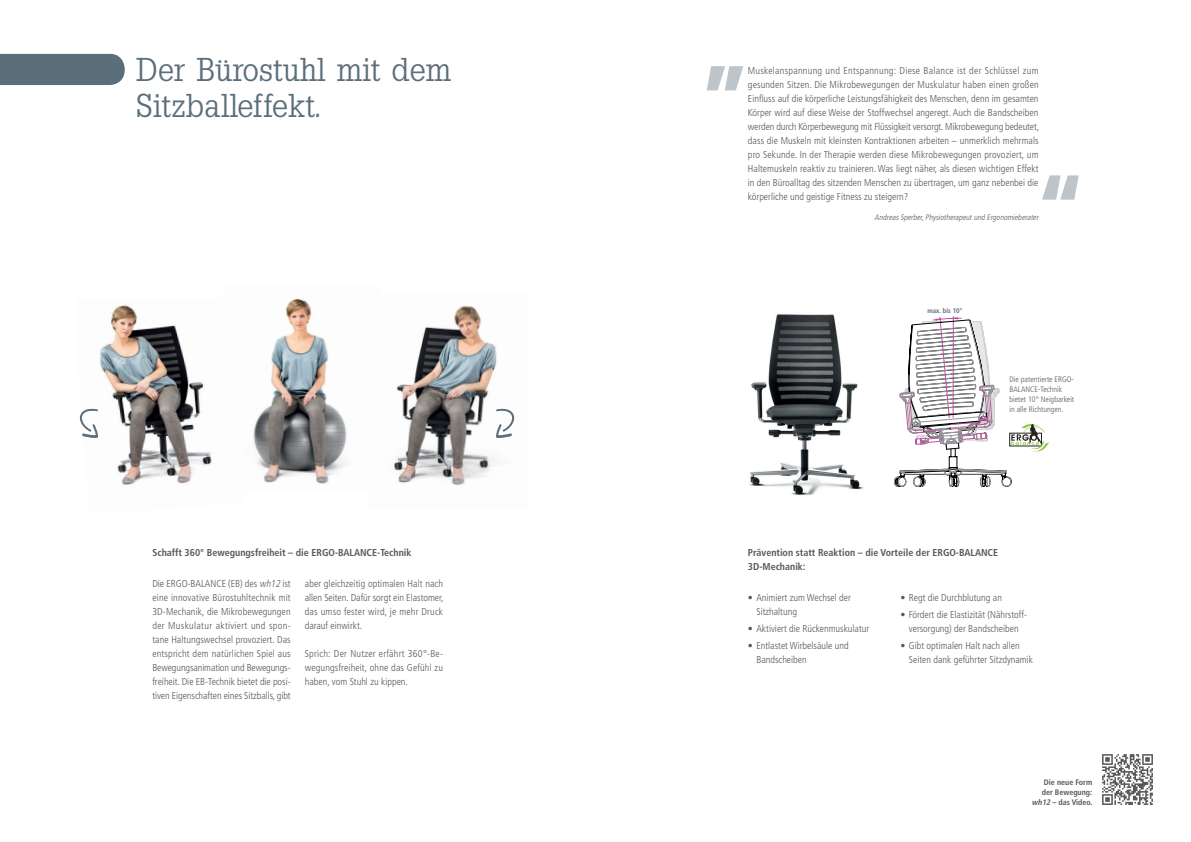
<style>
.page{position:relative;width:1191px;height:842px;background:#fff}
.page>*{position:absolute;margin:0;border:0;box-sizing:border-box;transform-origin:0 0}
.t1{font:33.1px/36px "Slab Tall X";color:#5b6f7b}
.t2{font:300 condensed 10px/14px "Frutiger LT Pro";color:#57585a;text-align:justify}
.t3{font:700 condensed 10px/14px "Frutiger LT Pro";color:#57585a}
.t4{font:300 condensed 8px/10px "Frutiger LT Pro";color:#57585a}
.t5{font:italic 300 condensed 8px "Frutiger LT Pro";color:#57585a}
.t6{font:700 condensed 8px/10px "Frutiger LT Pro";color:#57585a;text-align:right}
.t7{font:700 condensed 6.8px "Frutiger LT Pro";color:#5b6f7b}
.s1{font-style:italic}
</style>
<div class="page">
<div style="left:0;top:54px;width:125px;height:31px;background:#5b6f7b"></div>
<svg style="left:706px;top:66px;width:37px;height:24px"></svg>
<svg style="left:1042px;top:175px;width:36px;height:25px"></svg>
<img style="left:253px;top:298px;width:95px;height:186px">
<img style="left:100px;top:305px;width:112px;height:181px">
<img style="left:394px;top:305px;width:105px;height:180px">
<svg style="left:79px;top:408px;width:19px;height:30px"></svg>
<svg style="left:496px;top:406px;width:19px;height:32px"></svg>
<img style="left:1102px;top:754px;width:51px;height:51px">
<img style="left:749px;top:314px;width:156px;height:181px">
<svg style="left:894px;top:316px;width:155px;height:170px"></svg>
<h1 class="t1" style="left:136px;top:51px;width:316px">Der Bürostuhl mit dem<br>Sitzballeffekt.</h1>
<p class="t3" style="left:152px;top:546px;width:261px">Schafft 360° Bewegungsfreiheit – die ERGO-BALANCE-Technik</p>
<p class="t2" style="left:152px;top:576px;width:140px">Die ERGO-BALANCE (EB) des <span class="s1">wh12</span> ist eine innovative Bürostuhltechnik mit 3D-Mechanik, die Mikrobewegungen der Muskulatur aktiviert und spon&shy;tane Haltungswechsel provoziert. Das entspricht dem natürlichen Spiel aus Bewegungsanimation und Bewegungs&shy;freiheit. Die EB-Technik bietet die posi&shy;tiven Eigenschaften eines Sitzballs, gibt</p>
<p class="t2" style="left:305px;top:576px;width:140px">aber gleichzeitig optimalen Halt nach allen Seiten. Dafür sorgt ein Elastomer, das umso fester wird, je mehr Druck darauf einwirkt.</p>
<p class="t2" style="left:305px;top:646px;width:140px">Sprich: Der Nutzer erfährt 360°-Be&shy;wegungsfreiheit, ohne das Gefühl zu haben, vom Stuhl zu kippen.</p>
<p class="t2" style="left:748px;top:63px;width:293px">Muskelanspannung und Entspannung: Diese Balance ist der Schlüssel zum gesunden Sitzen. Die Mikrobewegungen der Muskulatur haben einen großen Einfluss auf die körperliche Leistungsfähigkeit des Menschen, denn im gesamten Körper wird auf diese Weise der Stoffwechsel angeregt. Auch die Bandscheiben werden durch Körperbewegung mit Flüssigkeit versorgt. Mikrobewegung bedeutet, dass die Muskeln mit kleinsten Kontraktionen arbeiten – unmerklich mehrmals pro Sekunde. In der Therapie werden diese Mikrobewegungen provoziert, um Haltemuskeln reaktiv zu trainieren. Was liegt näher, als diesen wichtigen Effekt in den Büroalltag des sitzenden Menschen zu übertragen, um ganz nebenbei die körperliche und geistige Fitness zu steigern?</p>
<p class="t5" style="left:874px;top:213px;width:167px">AndreasSperber,Physiotherapeutund Ergonomieberater</p>
<p class="t7" style="left:927px;top:306px;width:36px">max. bis 10°</p>
<p class="t4" style="left:1009px;top:374px;width:66px">Die patentierte ERGO-<br>BALANCE-Technik bietet 10° Neigbarkeit in alle Richtungen.</p>
<p class="t3" style="left:748px;top:546px;width:252px">Prävention statt Reaktion – die Vorteile der ERGO-BALANCE<br>3D-Mechanik:</p>
<p class="t2" style="left:756px;top:590px;width:96px;text-indent:-8px">• Animiert zum Wechsel der<br>Sitzhaltung</p>
<p class="t2" style="left:748px;top:621px;width:123px">• Aktiviert die Rückenmuskulatur</p>
<p class="t2" style="left:756px;top:638px;width:94px;text-indent:-8px">• Entlastet Wirbelsäule und<br>Bandscheiben</p>
<p class="t2" style="left:900px;top:590px;width:103px">• Regt die Durchblutung an</p>
<p class="t2" style="left:900px;top:607px;width:128px;text-align:center">• Fördert die Elastizität (Nährstoff&shy;versorgung) der Bandscheiben</p>
<p class="t2" style="left:908px;top:638px;width:126px;text-indent:-8px">• Gibt optimalen Halt nach allen<br>Seiten dank geführter Sitzdynamik</p>
<p class="t6" style="left:1032px;top:777px;width:62px">Die neue Form der Bewegung: <span class="s1">wh12</span> – das Video.</p>
</div>
